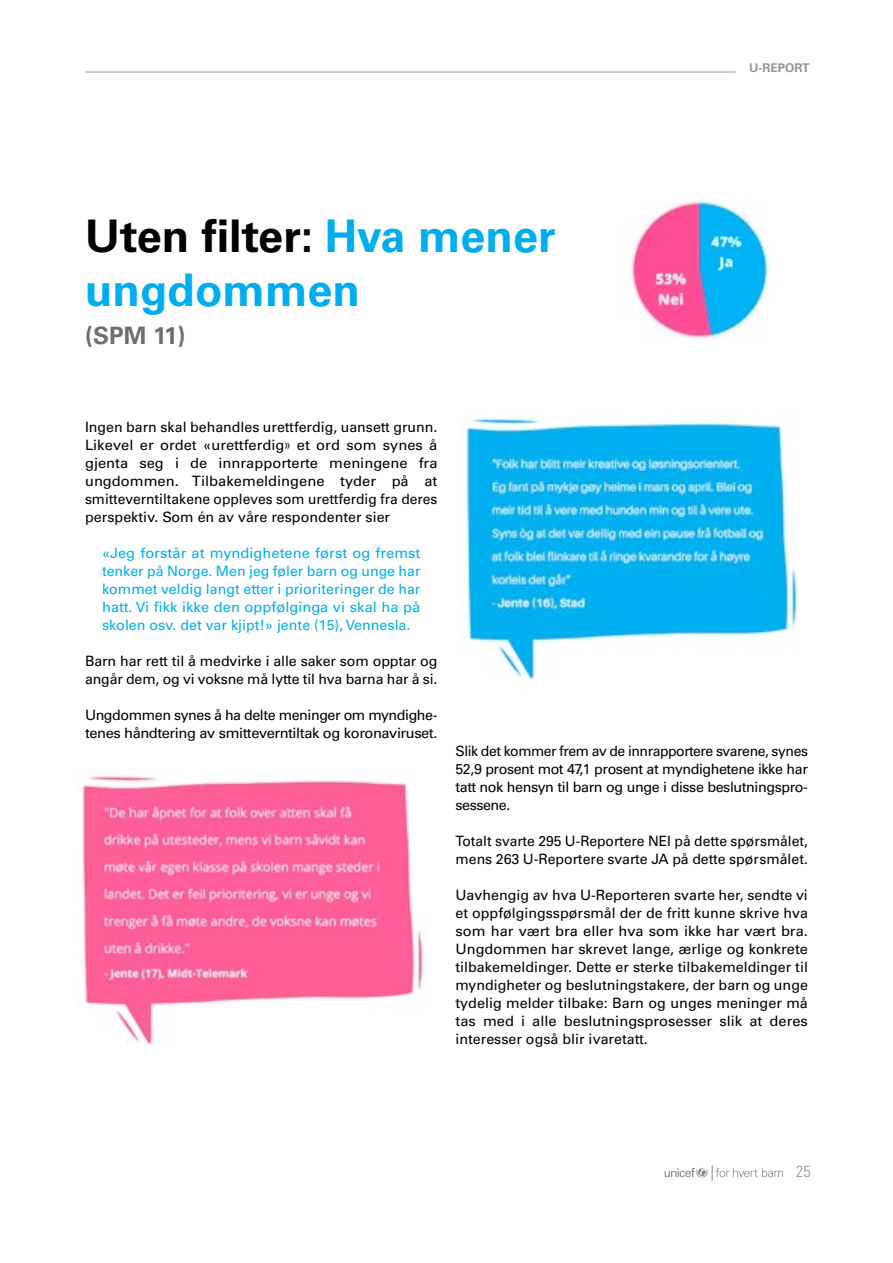
<style>
.page{position:relative;width:893px;height:1263px;background:#fff}
.page>*{position:absolute;margin:0;border:0;box-sizing:border-box;transform-origin:0 0}
.t1{font:700 45px/54px "Univers";color:#00aeef}
.t2{font:700 24px "Univers";color:#6d6e71}
.t3{font:300 condensed 16.05px "Univers";color:#939598}
.t4{font:14.25px/18px "Univers";letter-spacing:-.01em;color:#000;text-align:justify}
.t5{font:14.25px/18px "Univers";color:#00aeef;text-align:justify}
.t6{font:14.25px/18px "Univers";letter-spacing:-.03em;color:#000}
.t7{font:700 12px "Univers";color:#939598}
.s1{color:#000}
.s2{font-weight:300;font-stretch:condensed;font-size:15px}
</style>
<div class="page">
<svg style="left:665px;top:1165px;width:118px;height:16px"></svg>
<hr style="left:85px;top:72px;width:651px;height:1px;background:#939598">
<img style="left:82px;top:776px;width:342px;height:268px">
<img style="left:460px;top:418px;width:338px;height:262px">
<img style="left:631px;top:200px;width:138px;height:139px">
<h1 class="t1" style="left:85px;top:210px;width:472px"><span class="s1">Uten filter:</span> Hva mener ungdommen</h1>
<h2 class="t2" style="left:85px;top:321px;width:102px">(SPM 11)</h2>
<p class="t4" style="left:85px;top:418px;width:354px">Ingen barn skal behandles urettferdig, uansett grunn.<br>Likevel er ordet «urettferdig<span class="s2">»</span> et ord som synes å gjenta seg i de innrapporterte meningene fra ungdommen. Tilbakemeldingene tyder på at smitteverntiltakene oppleves som urettferdig fra deres perspektiv. Som én av våre respondenter sier</p>
<p class="t5" style="left:102px;top:544px;width:320px">«Jeg forstår at myndighetene først og fremst tenker på Norge. Men jeg føler barn og unge har kommet veldig langt etter i prioriteringer de har hatt. Vi fikk ikke den oppfølginga vi skal ha på skolen osv. det var kjipt!» jente (15), Vennesla.</p>
<p class="t4" style="left:85px;top:652px;width:354px">Barn har rett til å medvirke i alle saker som opptar og angår dem, og vi voksne må lytte til hva barna har å si.</p>
<p class="t6" style="left:85px;top:706px;width:354px">Ungdommen synes å ha delte meninger om myndighe&shy;tenes håndtering av smitteverntiltak og koronaviruset.</p>
<p class="t7" style="left:749px;top:61px;width:62px">U-REPORT</p>
<p class="t4" style="left:455px;top:742px;width:354px">Slik det kommer frem av de innrapportere svarene, synes 52,9 prosent mot 47,1 prosent at myndighetene ikke har tatt nok hensyn til barn og unge i disse beslutningspro&shy;sessene.</p>
<p class="t4" style="left:455px;top:832px;width:354px">Totalt svarte 295 U-Reportere NEI på dette spørsmålet, mens 263 U-Reportere svarte JA på dette spørsmålet.</p>
<p class="t4" style="left:455px;top:886px;width:354px">Uavhengig av hva U-Reporteren svarte her, sendte vi et oppfølgingsspørsmål der de fritt kunne skrive hva som har vært bra eller hva som ikke har vært bra.<br>Ungdommen har skrevet lange, ærlige og konkrete tilbakemeldinger. Dette er sterke tilbakemeldinger til myndigheter og beslutningstakere, der barn og unge tydelig melder tilbake: Barn og unges meninger må tas med i alle beslutningsprosesser slik at deres interesser også blir ivaretatt.</p>
<p class="t3" style="left:796px;top:1162px;width:16px">25</p>
</div>
